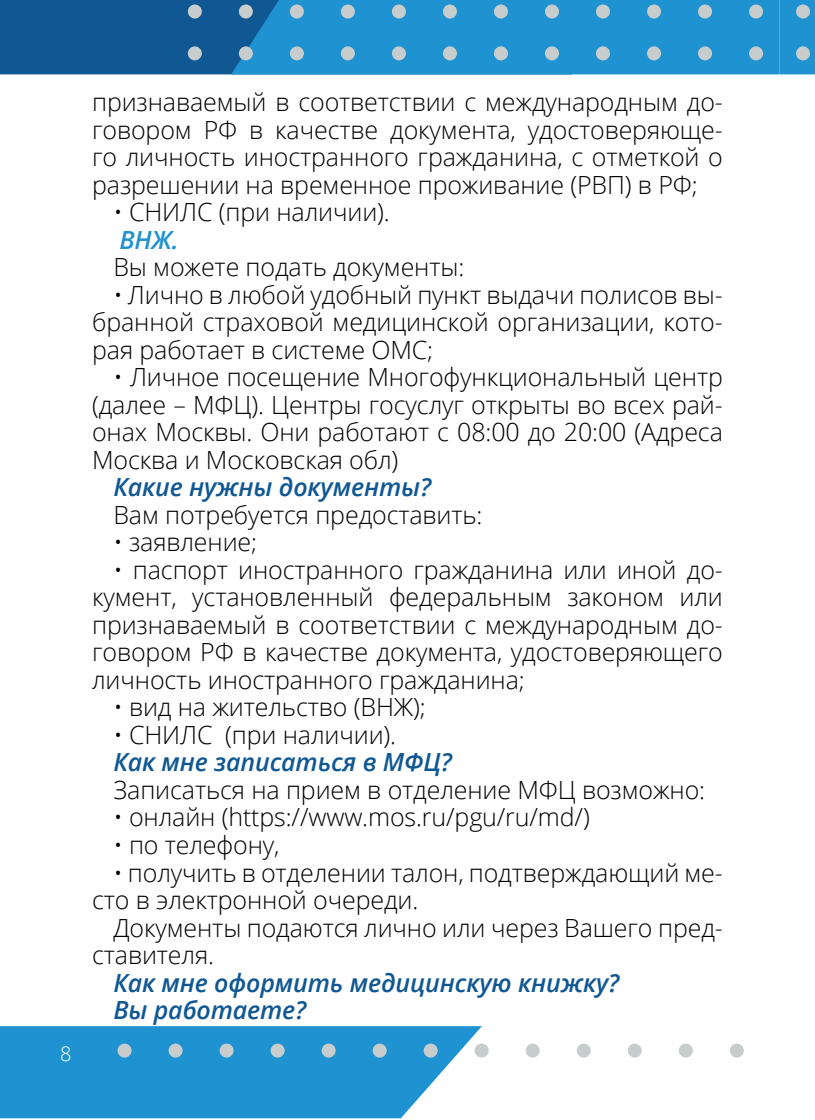
<style>
.page{position:relative;width:815px;height:1120px;background:#fff}
.page>*{position:absolute;margin:0;border:0;box-sizing:border-box;transform-origin:0 0}
.основной{font:300 25px/27.5px "Open Sans";letter-spacing:-.005em;color:#000;text-align:justify}
.заголовок_2{font:italic 600 25px "Open Sans";letter-spacing:-.005em;color:#105893}
.заголовки{font:italic 600 25px "Open Sans";color:#1f92d1}
.t1{font:300 20px "Open Sans";color:#fff}
</style>
<div class="page">
<svg style="left:0;top:1026px;width:482px;height:92px;background:#329bd4"></svg>
<div style="left:730px;top:1043px;width:14px;height:14px;background:#c7cccd;border-radius:50%"></div>
<div style="left:679px;top:1043px;width:14px;height:14px;background:#c7cccd;border-radius:50%"></div>
<div style="left:628px;top:1043px;width:14px;height:14px;background:#c7cccd;border-radius:50%"></div>
<div style="left:577px;top:1043px;width:14px;height:14px;background:#c7cccd;border-radius:50%"></div>
<div style="left:526px;top:1043px;width:14px;height:14px;background:#c7cccd;border-radius:50%"></div>
<div style="left:475px;top:1043px;width:14px;height:14px;background:#c7cccd;border-radius:50%"></div>
<div style="left:424px;top:1043px;width:14px;height:14px;background:#c7cccd;border-radius:50%"></div>
<div style="left:373px;top:1043px;width:14px;height:14px;background:#c7cccd;border-radius:50%"></div>
<div style="left:322px;top:1043px;width:14px;height:14px;background:#c7cccd;border-radius:50%"></div>
<div style="left:271px;top:1043px;width:14px;height:14px;background:#c7cccd;border-radius:50%"></div>
<div style="left:220px;top:1043px;width:14px;height:14px;background:#c7cccd;border-radius:50%"></div>
<div style="left:169px;top:1043px;width:14px;height:14px;background:#c7cccd;border-radius:50%"></div>
<div style="left:118px;top:1043px;width:14px;height:14px;background:#c7cccd;border-radius:50%"></div>
<div style="left:780px;top:0;width:35px;height:74px;background:#1f92d1"></div>
<div style="left:796px;top:5px;width:14px;height:14px;background:#c7cccd;border-radius:50%"></div>
<div style="left:796px;top:46px;width:14px;height:14px;background:#c7cccd;border-radius:50%"></div>
<div style="left:0;top:0;width:231px;height:74px;background:#105893"></div>
<div style="left:231px;top:0;width:549px;height:74px;background:#1f92d1"></div>
<div style="left:749px;top:5px;width:14px;height:14px;background:#c7cccd;border-radius:50%"></div>
<div style="left:698px;top:5px;width:14px;height:14px;background:#c7cccd;border-radius:50%"></div>
<div style="left:647px;top:5px;width:14px;height:14px;background:#c7cccd;border-radius:50%"></div>
<div style="left:596px;top:5px;width:14px;height:14px;background:#c7cccd;border-radius:50%"></div>
<div style="left:545px;top:5px;width:14px;height:14px;background:#c7cccd;border-radius:50%"></div>
<div style="left:494px;top:5px;width:14px;height:14px;background:#c7cccd;border-radius:50%"></div>
<div style="left:443px;top:5px;width:14px;height:14px;background:#c7cccd;border-radius:50%"></div>
<div style="left:392px;top:5px;width:14px;height:14px;background:#c7cccd;border-radius:50%"></div>
<div style="left:341px;top:5px;width:14px;height:14px;background:#c7cccd;border-radius:50%"></div>
<div style="left:290px;top:5px;width:14px;height:14px;background:#c7cccd;border-radius:50%"></div>
<div style="left:239px;top:5px;width:14px;height:14px;background:#c7cccd;border-radius:50%"></div>
<div style="left:188px;top:5px;width:14px;height:14px;background:#c7cccd;border-radius:50%"></div>
<div style="left:749px;top:46px;width:14px;height:14px;background:#c7cccd;border-radius:50%"></div>
<div style="left:698px;top:46px;width:14px;height:14px;background:#c7cccd;border-radius:50%"></div>
<div style="left:647px;top:46px;width:14px;height:14px;background:#c7cccd;border-radius:50%"></div>
<div style="left:596px;top:46px;width:14px;height:14px;background:#c7cccd;border-radius:50%"></div>
<div style="left:545px;top:46px;width:14px;height:14px;background:#c7cccd;border-radius:50%"></div>
<div style="left:494px;top:46px;width:14px;height:14px;background:#c7cccd;border-radius:50%"></div>
<div style="left:443px;top:46px;width:14px;height:14px;background:#c7cccd;border-radius:50%"></div>
<div style="left:392px;top:46px;width:14px;height:14px;background:#c7cccd;border-radius:50%"></div>
<div style="left:341px;top:46px;width:14px;height:14px;background:#c7cccd;border-radius:50%"></div>
<div style="left:290px;top:46px;width:14px;height:14px;background:#c7cccd;border-radius:50%"></div>
<div style="left:239px;top:46px;width:14px;height:14px;background:#c7cccd;border-radius:50%"></div>
<div style="left:188px;top:46px;width:14px;height:14px;background:#c7cccd;border-radius:50%"></div>
<p class="t1" style="left:60px;top:1040px;width:13px">8</p>
<p class="основной" style="left:92px;top:88px;width:632px">признаваемый в соответствии с международным до&shy;говором РФ в качестве документа, удостоверяюще&shy;го личность иностранного гражданина, с отметкой о разрешении на временное проживание (РВП) в РФ;</p>
<p class="основной" style="left:113px;top:198px;width:278px">• СНИЛС (при наличии).</p>
<p class="заголовки" style="left:120px;top:223px;width:60px">ВНЖ.</p>
<p class="основной" style="left:113px;top:253px;width:352px">Вы можете подать документы:</p>
<p class="основной" style="left:92px;top:280px;width:632px;text-indent:21px">• Лично в любой удобный пункт выдачи полисов вы&shy;бранной страховой медицинской организации, кото&shy;рая работает в системе ОМС;</p>
<p class="основной" style="left:92px;top:363px;width:632px;text-indent:21px">• Личное посещение Многофункциональный центр (далее – МФЦ). Центры госуслуг открыты во всех рай&shy;онах Москвы. Они работают с 08:00 до 20:00 (Адреса Москва и Московская обл)</p>
<p class="заголовок_2" style="left:113px;top:470px;width:319px">Какие нужны документы?</p>
<p class="основной" style="left:113px;top:500px;width:371px">Вам потребуется предоставить:</p>
<p class="основной" style="left:113px;top:528px;width:145px">• заявление;</p>
<p class="основной" style="left:92px;top:555px;width:632px;text-indent:21px">• паспорт иностранного гражданина или иной до&shy;кумент, установленный федеральным законом или признаваемый в соответствии с международным до&shy;говором РФ в качестве документа, удостоверяющего личность иностранного гражданина;</p>
<p class="основной" style="left:113px;top:693px;width:314px">• вид на жительство (ВНЖ);</p>
<p class="основной" style="left:113px;top:720px;width:284px">• СНИЛС (при наличии).</p>
<p class="заголовок_2" style="left:113px;top:745px;width:340px">Как мне записаться в МФЦ?</p>
<p class="основной" style="left:113px;top:775px;width:593px">Записаться на прием в отделение МФЦ возможно:</p>
<p class="основной" style="left:113px;top:803px;width:478px">• онлайн (https://www.mos.ru/pgu/ru/md/)</p>
<p class="основной" style="left:113px;top:830px;width:168px">• по телефону,</p>
<p class="основной" style="left:92px;top:858px;width:632px;text-indent:21px">• получить в отделении талон, подтверждающий ме&shy;сто в электронной очереди.</p>
<p class="основной" style="left:92px;top:913px;width:632px;text-indent:21px">Документы подаются лично или через Вашего пред&shy;ставителя.</p>
<p class="заголовок_2" style="left:113px;top:965px;width:507px">Как мне оформить медицинскую книжку?</p>
<p class="заголовок_2" style="left:113px;top:993px;width:194px">Вы работаете?</p>
</div>
